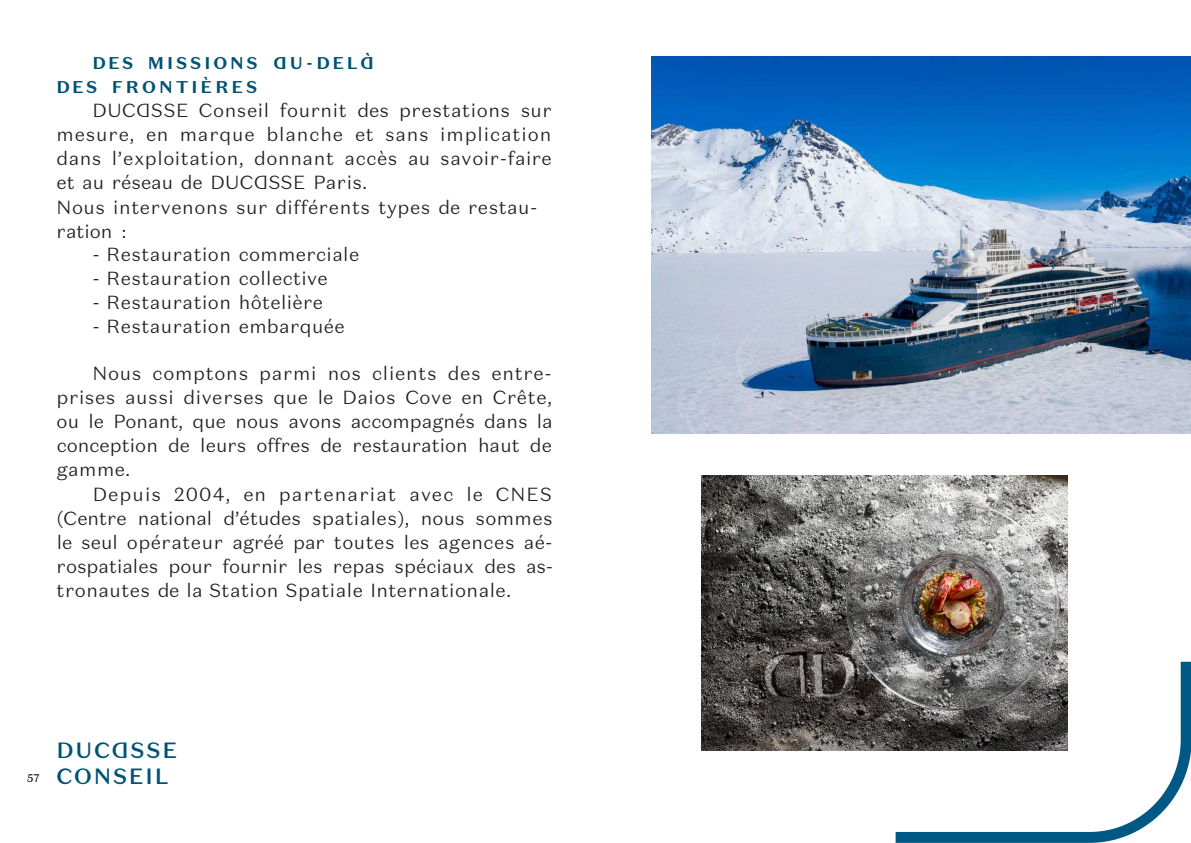
<style>
.page{position:relative;width:1191px;height:843px;background:#fff}
.page>*{position:absolute;margin:0;border:0;box-sizing:border-box;transform-origin:0 0}
.t1{font:500 22px "Domaine Sans Text Ducasse";letter-spacing:.08em;color:#005273}
.t2{font:300 19px/23.9px "Domaine Sans Text Ducasse";letter-spacing:.025em;color:#231f20;text-align:justify}
.t3{font:700 17px/24.1px "Domaine Sans Text Ducasse";letter-spacing:.17em;color:#005273}
.t4{font:11px "Domaine Sans Text";color:#000}
</style>
<div class="page">
<img style="left:652px;top:57px;width:539px;height:376px">
<svg style="left:885px;top:661px;width:306px;height:181px"></svg>
<img style="left:702px;top:475px;width:366px;height:275px">
<p class="t3" style="left:57px;top:51px;width:319px;text-indent:36px">DES MISSIONS AU-DELÀ<br>DES FRONTIÈRES</p>
<p class="t2" style="left:57px;top:98px;width:497px;text-indent:36px">DUCASSE Conseil fournit des prestations sur mesure, en marque blanche et sans implication dans l’exploitation, donnant accès au savoir-faire et au réseau de DUCASSE Paris.</p>
<p class="t2" style="left:57px;top:195px;width:482px">Nous intervenons sur différents types de restau&shy;ration :</p>
<p class="t2" style="left:93px;top:242px;width:268px">- Restauration commerciale</p>
<p class="t2" style="left:93px;top:266px;width:237px">- Restauration collective</p>
<p class="t2" style="left:93px;top:290px;width:232px">- Restauration hôtelière</p>
<p class="t2" style="left:93px;top:314px;width:254px">- Restauration embarquée</p>
<p class="t2" style="left:57px;top:361px;width:498px;text-indent:36px">Nous comptons parmi nos clients des entre&shy;prises aussi diverses que le Daios Cove en Crête, ou le Ponant, que nous avons accompagnés dans la conception de leurs offres de restauration haut de gamme.</p>
<p class="t2" style="left:57px;top:481px;width:498px;text-indent:36px">Depuis 2004, en partenariat avec le CNES (Centre national d’études spatiales), nous sommes le seul opérateur agréé par toutes les agences aé&shy;rospatiales pour fournir les repas spéciaux des as&shy;tronautes de la Station Spatiale Internationale.</p>
<p class="t4" style="left:27px;top:770px;width:14px">57</p>
<p class="t1" style="left:57px;top:735px;width:122px">DUCASSE</p>
<p class="t1" style="left:57px;top:761px;width:114px">CONSEIL</p>
</div>
